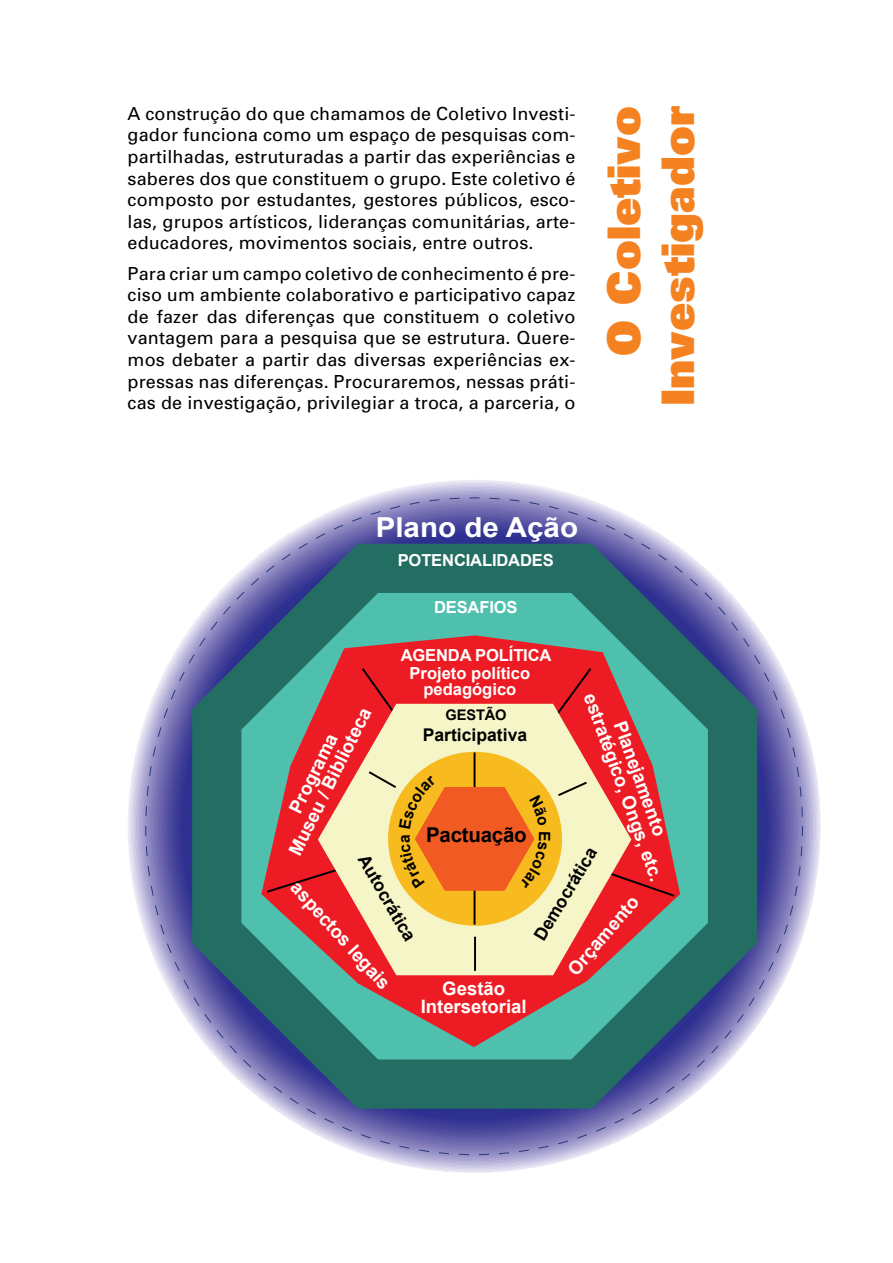
<style>
.page{position:relative;width:893px;height:1263px;background:#fff}
.page>*{position:absolute;margin:0;border:0;box-sizing:border-box;transform-origin:0 0}
.t1{font:900 45px/54px "Univers";color:#f58220;text-align:right}
.t2{font:700 27.6px "Arial";color:#fff;scale:1.07 1}
.t3{font:700 20.4px "Arial";letter-spacing:-.01em;color:#000}
.t4{font:700 18.45px/18.5px "Arial";color:#fff;text-align:center}
.t5{font:18px/21.6px "Univers";letter-spacing:.01em;color:#000;text-align:justify}
.t6{font:700 17.55px "Arial";color:#000}
.t7{font:700 16.5px/16.5px "Arial";letter-spacing:-.01em;color:#fff;text-align:center}
.t8{font:700 14.55px "Arial";letter-spacing:-.01em;color:#000}
</style>
<div class="page">
<svg style="left:128px;top:480px;width:693px;height:693px;background:#8683bd"></svg>
<svg style="left:192px;top:544px;width:565px;height:565px;background:#5a8191"></svg>
<svg style="left:241px;top:593px;width:467px;height:466px;background:#3f8f92"></svg>
<svg style="left:261px;top:635px;width:419px;height:412px;background:#78736d"></svg>
<svg style="left:318px;top:898px;width:313px;height:77px;background:#eaa68d"></svg>
<div style="left:388px;top:752px;width:174px;height:174px;background:#f8bb1f;border-radius:50%"></div>
<hr style="left:474px;top:752px;width:1px;height:172px;background:#000">
<hr style="left:474px;top:937px;width:2px;height:34px;background:#000">
<svg style="left:265px;top:666px;width:412px;height:232px;background:#da8661"></svg>
<p class="t5" style="left:128px;top:103px;width:449px">A construção do que chamamos de Coletivo Investi&shy;gador funciona como um espaço de pesquisas com&shy;partilhadas, estruturadas a partir das experiências e saberes dos que constituem o grupo. Este coletivo é composto por estudantes, gestores públicos, esco&shy;las, grupos artísticos, lideranças comunitárias, arte&shy;educadores, movimentos sociais, entre outros.</p>
<p class="t5" style="left:128px;top:263px;width:449px">Para criar um campo coletivo de conhecimento é pre&shy;ciso um ambiente colaborativo e participativo capaz de fazer das diferenças que constituem o coletivo vantagem para a pesquisa que se estrutura. Quere&shy;mos debater a partir das diversas experiências ex&shy;pressas nas diferenças. Procuraremos, nessas práti&shy;cas de investigação, privilegiar a troca, a parceria, o</p>
<h1 class="t1" style="left:596px;top:406px;width:301px;rotate:-90deg">O Coletivo<br>Investigador</h1>
<h2 class="t2" style="left:376px;top:510px;width:191px">Plano de Ação</h2>
<p class="t7" style="left:398px;top:552px;width:158px">POTENCIALIDADES</p>
<p class="t7" style="left:434px;top:600px;width:85px">DESAFIOS</p>
<p class="t7" style="left:401px;top:648px;width:152px">AGENDA POLÍTICA</p>
<p class="t7" style="left:410px;top:665px;width:122px">Projeto político pedagógico</p>
<p class="t4" style="left:615px;top:684px;width:200px;rotate:70deg">Planejamento estratégico, Ongs, etc.</p>
<p class="t8" style="left:446px;top:705px;width:63px">GESTÃO</p>
<p class="t4" style="left:270px;top:842px;width:164px;rotate:-64deg">Programa<br>Museu / Biblioteca</p>
<p class="t6" style="left:423px;top:723px;width:106px">Participativa</p>
<p class="t3" style="left:426px;top:821px;width:102px">Pactuação</p>
<p class="t6" style="left:373px;top:850px;width:98px;rotate:60deg">Autocrática</p>
<p class="t6" style="left:528px;top:933px;width:107px;rotate:-59deg">Democrática</p>
<p class="t4" style="left:301px;top:878px;width:139px;rotate:48deg">aspectos legais</p>
<p class="t4" style="left:565px;top:966px;width:99px;rotate:-49deg">Orçamento</p>
<p class="t4" style="left:421px;top:980px;width:108px">Gestão<br>Intersetorial</p>
</div>
